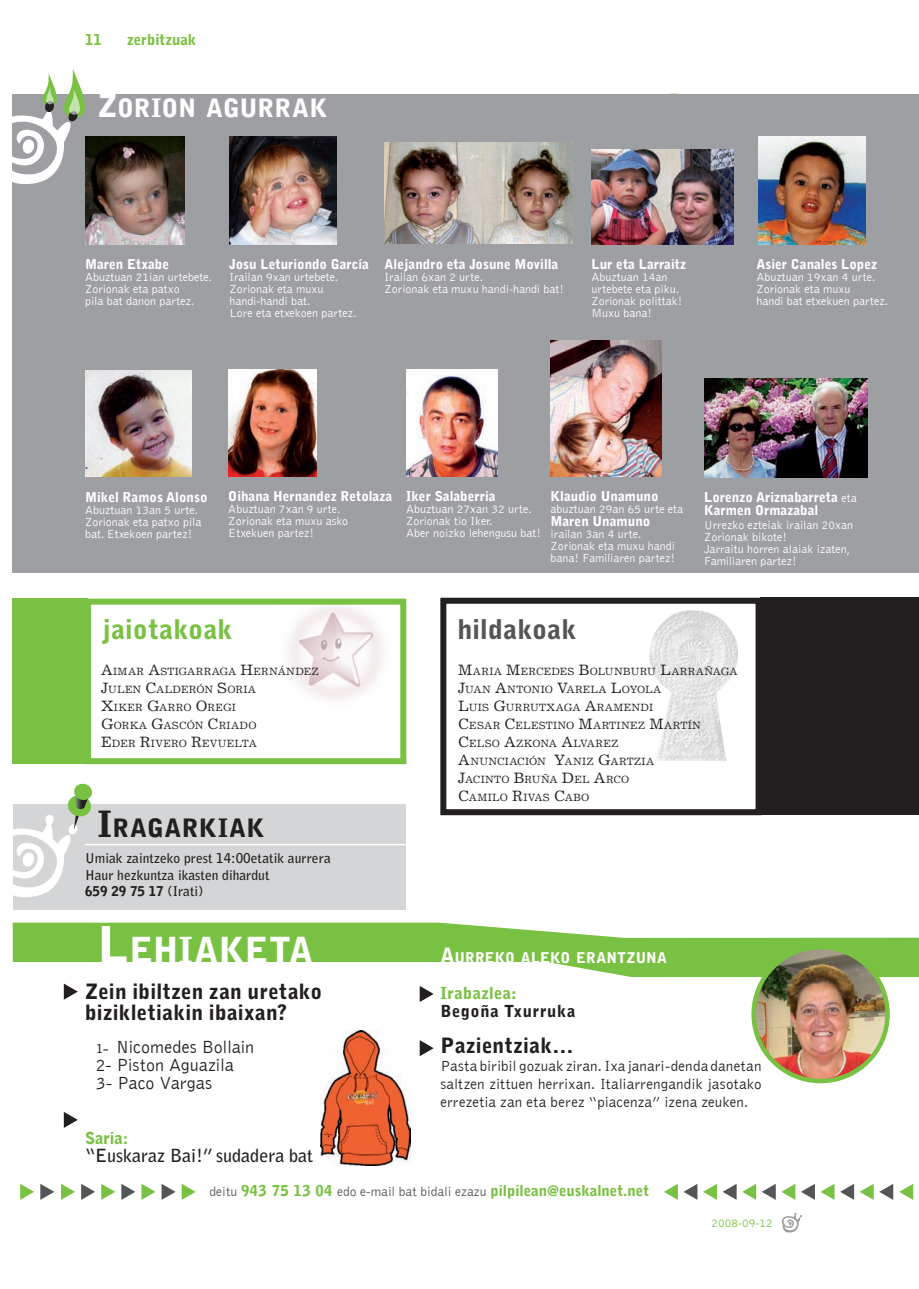
<style>
.page{position:relative;width:919px;height:1289px;background:#fff}
.page>*{position:absolute;margin:0;border:0;box-sizing:border-box;transform-origin:0 0}
.t1{font:900 35.7px "Bell Gothic Std";letter-spacing:.01em;color:#fff}
.t2{font:900 27px "Bell Gothic Std";letter-spacing:.015em;color:#79c142}
.t3{font:900 27px "Bell Gothic Std";letter-spacing:.015em;color:#545557}
.t4{font:900 25.2px "Bell Gothic Std";color:#fff}
.t5{font:900 25.2px "Bell Gothic Std";letter-spacing:.02em;color:#231f20}
.t6{font:900 21px/21px "Bell Gothic Std";letter-spacing:.015em;color:#231f20}
.t7{font:900 21px "Bell Gothic";letter-spacing:.02em;color:#231f20}
.t8{font:300 18px/18px "Bell Gothic";letter-spacing:-.005em;color:#231f20}
.t9{font:700 18px "Bell Gothic Std";color:#231f20}
.t10{font:900 16.5px "Bell Gothic Std";letter-spacing:.045em;color:#231f20}
.t11{font:900 16.5px "Bell Gothic Std";letter-spacing:.025em;color:#79c142}
.t12{font:900 16.5px "Bell Gothic";color:#79c142}
.t13{font:300 15px/18px "Bell Gothic";letter-spacing:.005em;color:#231f20;text-align:justify}
.t14{font:900 15px "Bell Gothic";color:#79c142}
.t15{font:900 15px "Bell Gothic Std";color:#79c142}
.t16{font:900 14.7px "Bell Gothic Std";letter-spacing:.01em;color:#fff}
.t17{font:900 13.5px/13.5px "Bell Gothic";color:#fff}
.t18{font:700 13.5px/16.5px "Bell Gothic Std";color:#231f20}
.t19{font:300 12px/12px "Bell Gothic";color:#fff}
.t20{font:300 12px "Bell Gothic";color:#79c142}
.t21{font:10.5px/18px "Excelsior LT";letter-spacing:.015em;color:#231f20}
.s1{font-size:31.5px}
.s2{font-weight:300;font-size:12px}
.s3{font-size:15px}
.s4{font-size:36px}
.s5{font-weight:900}
.s6{font-size:51px}
.s7{font-family:"Excelsior LT";font-weight:400;font-size:13.5px}
.s8{font-size:21px}
.s9{font-weight:300;font-size:13.5px;color:#545557}
</style>
<div class="page">
<svg style="left:781px;top:1212px;width:21px;height:21px"></svg>
<div style="left:13px;top:94px;width:905px;height:478px;background:#9d9fa2"></div>
<img style="left:758px;top:137px;width:107px;height:107px">
<img style="left:591px;top:150px;width:142px;height:94px">
<svg style="left:12px;top:69px;width:73px;height:119px"></svg>
<img style="left:228px;top:369px;width:88px;height:107px">
<img style="left:704px;top:378px;width:163px;height:99px">
<img style="left:85px;top:370px;width:106px;height:106px">
<img style="left:384px;top:143px;width:188px;height:101px">
<img style="left:550px;top:340px;width:111px;height:136px">
<img style="left:229px;top:137px;width:107px;height:107px">
<img style="left:85px;top:137px;width:100px;height:107px">
<img style="left:406px;top:369px;width:91px;height:108px">
<svg style="left:13px;top:922px;width:905px;height:55px;fill:#79c142"></svg>
<svg style="left:182px;top:1184px;width:14px;height:15px"></svg>
<svg style="left:161px;top:1184px;width:14px;height:15px"></svg>
<svg style="left:664px;top:1184px;width:13px;height:15px"></svg>
<svg style="left:683px;top:1184px;width:14px;height:15px"></svg>
<svg style="left:64px;top:1112px;width:14px;height:15px"></svg>
<svg style="left:419px;top:986px;width:14px;height:16px"></svg>
<svg style="left:64px;top:983px;width:14px;height:16px"></svg>
<svg style="left:419px;top:1040px;width:14px;height:16px"></svg>
<svg style="left:141px;top:1184px;width:14px;height:15px"></svg>
<svg style="left:121px;top:1184px;width:14px;height:15px"></svg>
<svg style="left:101px;top:1184px;width:14px;height:15px"></svg>
<svg style="left:81px;top:1184px;width:14px;height:15px"></svg>
<svg style="left:61px;top:1184px;width:14px;height:15px"></svg>
<svg style="left:40px;top:1184px;width:14px;height:15px"></svg>
<svg style="left:20px;top:1184px;width:14px;height:15px"></svg>
<svg style="left:703px;top:1184px;width:33px;height:15px"></svg>
<svg style="left:742px;top:1184px;width:33px;height:15px"></svg>
<svg style="left:781px;top:1184px;width:33px;height:15px"></svg>
<svg style="left:820px;top:1184px;width:14px;height:15px"></svg>
<svg style="left:840px;top:1184px;width:33px;height:15px"></svg>
<svg style="left:879px;top:1184px;width:14px;height:15px"></svg>
<svg style="left:899px;top:1184px;width:14px;height:15px"></svg>
<img style="left:649px;top:610px;width:89px;height:150px">
<div style="left:440px;top:597px;width:321px;height:218px;border:6px solid #231f20"></div>
<div style="left:760px;top:597px;width:158px;height:218px;background:#231f20"></div>
<img style="left:753px;top:947px;width:134px;height:134px;border-radius:67px">
<div style="left:751px;top:944px;width:138px;height:139px;border:4px solid #79c142;border-radius:50%"></div>
<div style="left:14px;top:804px;width:392px;height:105px;background:#d4d5d7"></div>
<hr style="left:85px;top:843px;width:321px;height:2px;background:#fff">
<svg style="left:13px;top:783px;width:80px;height:118px"></svg>
<img style="left:288px;top:605px;width:95px;height:95px">
<div style="left:85px;top:598px;width:321px;height:166px;border:6px solid #79c142"></div>
<div style="left:13px;top:598px;width:75px;height:166px;background:#79c142"></div>
<img style="left:320px;top:1030px;width:91px;height:135px">
<p class="t15" style="left:85px;top:30px;width:18px">11</p>
<p class="t15" style="left:127px;top:30px;width:71px">zerbitzuak</p>
<h3 class="t4" style="left:98px;top:93px;width:231px"><span class="s1">Z</span>ORION AGURRAK</h3>
<p class="t17" style="left:85px;top:257px;width:85px">Maren Etxabe</p>
<p class="t19" style="left:85px;top:271px;width:128px">Abuztuan 21ian urtebete.<br>Zorionak eta patxo<br>pila bat danon partez.</p>
<p class="t17" style="left:229px;top:257px;width:141px">Josu Leturiondo García</p>
<p class="t19" style="left:229px;top:271px;width:128px">Irailan 9xan urtebete.<br>Zorionak eta muxu handi-handi bat.<br>Lore eta etxekoen partez.</p>
<p class="t17" style="left:384px;top:257px;width:175px">Alejandro eta Josune Movilla</p>
<p class="t19" style="left:384px;top:271px;width:181px">Irailan 6xan 2 urte.<br>Zorionak eta muxu handi-handi bat!</p>
<p class="t17" style="left:591px;top:257px;width:96px">Lur eta Larraitz</p>
<p class="t19" style="left:591px;top:271px;width:93px">Abuztuan 14an urtebete eta piku.<br>Zorionak polittak!<br>Muxu bana!</p>
<p class="t17" style="left:756px;top:257px;width:122px">Asier Canales Lopez</p>
<p class="t19" style="left:756px;top:271px;width:133px">Abuztuan 19xan 4 urte.<br>Zorionak eta muxu<br>handi bat etxekuen partez.</p>
<p class="t17" style="left:85px;top:490px;width:124px">Mikel Ramos Alonso</p>
<p class="t19" style="left:85px;top:504px;width:118px">Abuztuan 13an 5 urte.<br>Zorionak eta patxo pila bat. Etxekoen partez!</p>
<p class="t17" style="left:228px;top:489px;width:165px">Oihana Hernandez Retolaza</p>
<p class="t19" style="left:228px;top:503px;width:121px">Abuztuan 7xan 9 urte.<br>Zorionak eta muxu asko<br>Etxekuen partez!</p>
<p class="t17" style="left:406px;top:490px;width:91px">Iker Salaberria</p>
<p class="t19" style="left:406px;top:503px;width:136px">Abuztuan 27xan 32 urte.<br>Zorionak tio Iker.<br>Aber noizko lehengusu bat!</p>
<p class="t17" style="left:550px;top:489px;width:109px">Klaudio Unamuno</p>
<p class="t19" style="left:550px;top:503px;width:134px">abuztuan 29an 65 urte eta</p>
<p class="t17" style="left:550px;top:515px;width:101px">Maren Unamuno</p>
<p class="t19" style="left:550px;top:528px;width:126px">irailan 3an 4 urte.<br>Zorionak eta muxu handi bana! Familiaren partez!</p>
<p class="t17" style="left:704px;top:490px;width:154px">Lorenzo Ariznabarreta <span class="s2">eta<br></span>Karmen Ormazabal</p>
<p class="t19" style="left:704px;top:519px;width:150px">Urrezko ezteiak irailan 20xan<br>Zorionak bikote!<br>Jarraitu horren alaiak izaten,<br>Familiaren partez!</p>
<h2 class="t2" style="left:102px;top:613px;width:132px">jaiotakoak</h2>
<p class="t21" style="left:101px;top:662px;width:219px"><span class="s3">A</span>IMAR <span class="s3">A</span>STIGARRAGA <span class="s3">H</span>ERNÁNDEZ<br><span class="s3">J</span>ULEN <span class="s3">C</span>ALDERÓN <span class="s3">S</span>ORIA<br><span class="s3">X</span>IKER <span class="s3">G</span>ARRO <span class="s3">O</span>REGI<br><span class="s3">G</span>ORKA <span class="s3">G</span>ASCÓN <span class="s3">C</span>RIADO<br><span class="s3">E</span>DER <span class="s3">R</span>IVERO <span class="s3">R</span>EVUELTA</p>
<h3 class="t5" style="left:98px;top:813px;width:168px"><span class="s4">I</span>RAGARKIAK</h3>
<p class="t18" style="left:85px;top:850px;width:247px">Umiak zaintzeko prest 14:00etatik aurrera<br>Haur hezkuntza ikasten dihardut<br><span class="s5">659 29 75 17</span> (Irati)</p>
<h1 class="t1" style="left:98px;top:929px;width:217px"><span class="s6">L</span>EHIAKETA</h1>
<h3 class="t6" style="left:85px;top:981px;width:238px">Zein ibiltzen zan uretako bizikletiakin ibaixan?</h3>
<h3 class="t8" style="left:96px;top:1038px;width:160px"><span class="s7">1-</span> Nicomedes Bollain<br>2- Piston Aguazila<br>3- Paco Vargas</h3>
<h3 class="t12" style="left:85px;top:1127px;width:45px">Saria:</h3>
<h3 class="t9" style="left:85px;top:1144px;width:230px">“Euskaraz Bai!” sudadera bat</h3>
<h2 class="t3" style="left:457px;top:613px;width:121px">hildakoak</h2>
<p class="t21" style="left:458px;top:662px;width:281px"><span class="s3">M</span>ARIA <span class="s3">M</span>ERCEDES <span class="s3">B</span>OLUNBURU <span class="s3">L</span>ARRAÑAGA<br><span class="s3">J</span>UAN <span class="s3">A</span>NTONIO <span class="s3">V</span>ARELA <span class="s3">L</span>OYOLA<br><span class="s3">L</span>UIS <span class="s3">G</span>URRUTXAGA <span class="s3">A</span>RAMENDI<br><span class="s3">C</span>ESAR <span class="s3">C</span>ELESTINO <span class="s3">M</span>ARTINEZ <span class="s3">M</span>ARTÍN<br><span class="s3">C</span>ELSO <span class="s3">A</span>ZKONA <span class="s3">A</span>LVAREZ<br><span class="s3">A</span>NUNCIACIÓN <span class="s3">Y</span>ANIZ <span class="s3">G</span>ARTZIA<br><span class="s3">J</span>ACINTO <span class="s3">B</span>RUÑA <span class="s3">D</span>EL <span class="s3">A</span>RCO<br><span class="s3">C</span>AMILO <span class="s3">R</span>IVAS <span class="s3">C</span>ABO</p>
<p class="t16" style="left:440px;top:949px;width:228px"><span class="s8">A</span>URREKO ALEKO ERANTZUNA</p>
<h3 class="t11" style="left:440px;top:983px;width:78px">Irabazlea:</h3>
<h3 class="t10" style="left:440px;top:1001px;width:137px">Begoña Txurruka</h3>
<h3 class="t7" style="left:440px;top:1033px;width:134px">Pazientziak…</h3>
<p class="t13" style="left:440px;top:1057px;width:322px">Pasta biribil gozuak ziran. Ixa janari-denda danetan saltzen zittuen herrixan. Italiarrengandik jasotako errezetia zan eta berez “piacenza” izena zeuken.</p>
<p class="t14" style="left:209px;top:1181px;width:441px"><span class="s9">deitu</span> 943 75 13 04 <span class="s9">edo e-mail bat bidali ezazu</span> pilpilean@euskalnet.net</p>
<p class="t20" style="left:711px;top:1216px;width:63px">2008-09-12</p>
</div>
